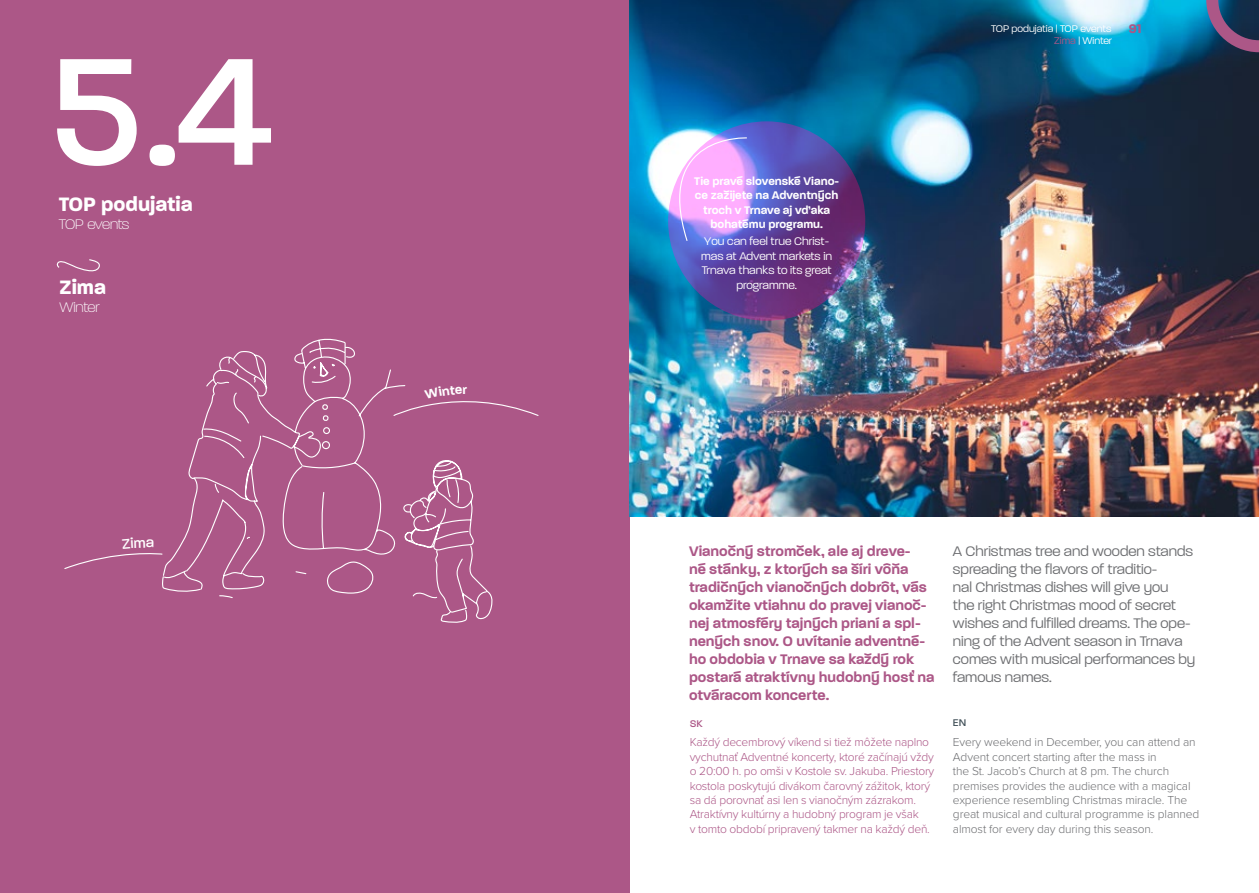
<style>
.page{position:relative;width:1259px;height:893px;background:#fff}
.page>*{position:absolute;margin:0;border:0;box-sizing:border-box;transform-origin:0 0}
.t1{font:500 165px "Paralucent";color:#fff}
.t2{font:700 21px "Paralucent";color:#fff}
.t3{font:600 15px/18px "Paralucent";color:#ac5787}
.t4{font:300 15px/18px "Paralucent";color:#6d6e71}
.t5{font:200 15px "Paralucent";letter-spacing:-.025em;color:#fff}
.t6{font:700 13.5px "Paralucent";color:#ac5787}
.t7{font:600 13.5px "Paralucent";color:#fff}
.t8{font:300 12px/14.4px "Proxima Nova";letter-spacing:-.02em;color:#ac5787}
.t9{font:300 12px/14.4px "Proxima Nova";letter-spacing:-.01em;color:#6d6e71}
.t10{font:600 12px/14.4px "Paralucent";color:#fff;text-align:center}
.t11{font:300 12px/14.4px "Paralucent";color:#fff;text-align:center}
.t12{font:300 10.5px "Paralucent";color:#fff}
.t13{font:500 10.5px "Paralucent";color:#ac5787}
.t14{font:500 10.5px "Paralucent";color:#43525a}
.s1{color:#ac5787}
</style>
<div class="page">
<div style="left:0;top:0;width:629px;height:893px;background:#ac5787"></div>
<img style="left:629px;top:0;width:630px;height:517px">
<svg style="left:162px;top:338px;width:331px;height:285px"></svg>
<svg style="left:668px;top:121px;width:197px;height:200px;background:#614299"></svg>
<svg style="left:653px;top:134px;width:95px;height:108px"></svg>
<svg style="left:57px;top:259px;width:43px;height:13px"></svg>
<svg style="left:1206px;top:0;width:53px;height:52px;background:#3e4167"></svg>
<svg style="left:64px;top:537px;width:99px;height:33px"></svg>
<svg style="left:393px;top:384px;width:146px;height:33px"></svg>
<h1 class="t1" style="left:49px;top:14px;width:226px">5 .4</h1>
<h2 class="t2" style="left:59px;top:191px;width:135px">TOP podujatia</h2>
<p class="t5" style="left:59px;top:215px;width:72px">TOP events</p>
<h2 class="t2" style="left:60px;top:275px;width:48px">Zima</h2>
<p class="t5" style="left:60px;top:299px;width:42px">Winter</p>
<p class="t7" style="left:462px;top:381px;width:6px">r</p>
<p class="t12" style="left:991px;top:23px;width:122px">TOP podujatia | TOP events</p>
<p class="t6" style="left:1129px;top:21px;width:14px">91</p>
<p class="t10" style="left:694px;top:174px;width:146px">Tie pravé slovenské Viano&shy;ce zažijete na Adventných troch v Trnave aj vďaka bohatému programu.</p>
<p class="t11" style="left:701px;top:234px;width:133px">You can feel true Christ&shy;mas at Advent markets in<br>Trnava thanks to its great programme.</p>
<p class="t12" style="left:1054px;top:35px;width:59px"><span class="s1">Zima</span> | Winter</p>
<p class="t3" style="left:689px;top:542px;width:247px">Vianočný stromček, ale aj dreve-<br>né stánky, z ktorých sa šíri vôňa tradičných vianočných dobrôt, vás okamžite vtiahnu do pravej vianoč&shy;nej atmosféry tajných prianí a spl&shy;nených snov. O uvítanie adventné&shy;ho obdobia v Trnave sa každý rok postará atraktívny hudobný hosť na otváracom koncerte.</p>
<p class="t8" style="left:690px;top:735px;width:246px">Každý decembrový víkend si tiež môžete naplno vychutnať Adventné koncerty, ktoré začínajú vždy o 20:00 h. po omši v Kostole sv. Jakuba. Priestory kostola poskytujú divákom čarovný zážitok, ktorý sa dá porovnať asi len s vianočným zázrakom.<br>Atraktívny kultúrny a hudobný program je však<br>v tomto období pripravený takmer na každý deň.</p>
<p class="t9" style="left:953px;top:735px;width:248px">Every weekend in December, you can attend an Advent concert starting after the mass in<br>the St. Jacob’s Church at 8 pm. The church premises provides the audience with a magical experience resembling Christmas miracle. The great musical and cultural programme is planned almost for every day during this season.</p>
<p class="t4" style="left:953px;top:542px;width:244px">A Christmas tree and wooden stands spreading the flavors of traditio-<br>nal Christmas dishes will give you<br>the right Christmas mood of secret wishes and fulfilled dreams. The ope&shy;ning of the Advent season in Trnava comes with musical performances by famous names.</p>
<p class="t13" style="left:690px;top:718px;width:14px">SK</p>
<p class="t14" style="left:953px;top:716px;width:15px">EN</p>
</div>
